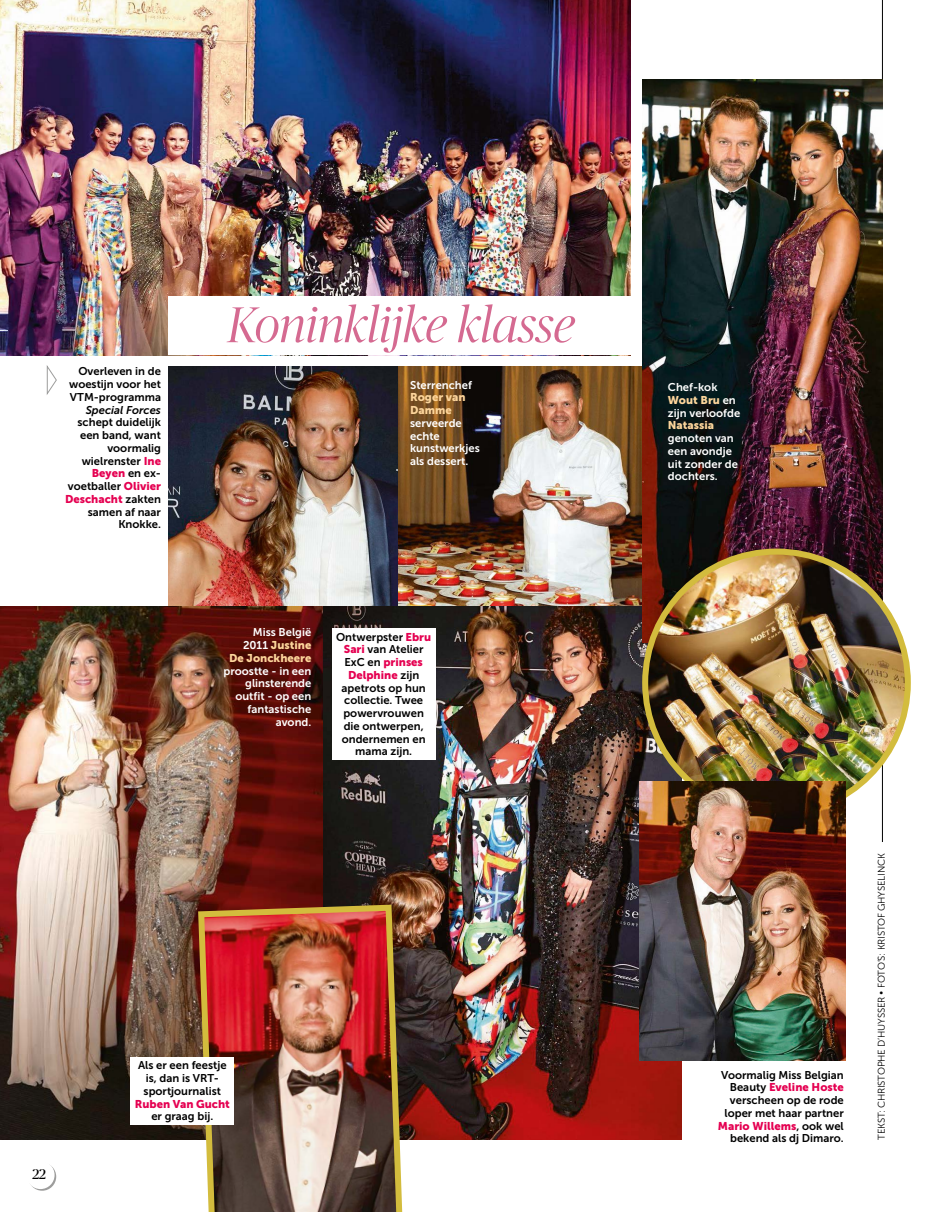
<style>
.page{position:relative;width:936px;height:1212px;background:#fff}
.page>*{position:absolute;margin:0;border:0;box-sizing:border-box;transform-origin:0 0}
.t1{font:italic 300 50.25px "Publico Banner";letter-spacing:-.005em;color:#d56a91}
.t2{font:13.95px "Publico Banner";color:#000}
.t3{font:11.25px/12.8px "Museo Sans 700";color:#000;text-align:center}
.t4{font:11.25px/12.8px "Museo Sans 700";color:#fff}
.t5{font:11.25px/12.8px "Museo Sans 900";color:#e50051;text-align:center}
.t6{font:11.25px/12.8px "Museo Sans 900";color:#fdd59b}
.t7{font:italic 11.25px "Museo Sans 700";color:#000}
.t8{font:9.75px "Museo Sans 300";letter-spacing:-.02em;color:#000}
.s1{font-family:"Museo Sans 900";color:#e50051}
.s2{font-family:"Museo Sans 700";color:#000}
.s3{font-family:"Museo Sans 700";color:#fff}
</style>
<div class="page">
<hr style="left:882px;top:0;width:1px;height:842px;background:#000">
<img style="left:168px;top:367px;width:230px;height:239px">
<img style="left:0;top:606px;width:323px;height:534px">
<img style="left:323px;top:606px;width:358px;height:534px">
<img style="left:398px;top:367px;width:244px;height:239px">
<svg style="left:28px;top:1162px;width:28px;height:29px"></svg>
<div style="left:26px;top:1161px;width:29px;height:28px;background:#fff;border-radius:50%"></div>
<img style="left:0;top:0;width:631px;height:355px">
<img style="left:642px;top:80px;width:240px;height:562px">
<img style="left:645px;top:552px;width:262px;height:262px;border-radius:131px">
<div style="left:168px;top:296px;width:467px;height:59px;background:#fff"></div>
<img style="left:639px;top:781px;width:206px;height:280px">
<img style="left:195px;top:901px;width:212px;height:311px">
<div style="left:332px;top:628px;width:103px;height:132px;background:#fff"></div>
<div style="left:130px;top:1057px;width:104px;height:67px;background:#fff"></div>
<svg style="left:47px;top:365px;width:10px;height:30px"></svg>
<p class="t3" style="left:69px;top:365px;width:93px;text-align:justify;text-indent:9px">Overleven in de woestijn voor het VTM-programma</p>
<p class="t7" style="left:86px;top:403px;width:77px">Special Forces</p>
<p class="t3" style="left:78px;top:416px;width:85px;text-align:right">schept duidelijk een band, want voormalig wielrenster <span class="s1">Ine</span></p>
<p class="t5" style="left:92px;top:467px;width:71px">Beyen <span class="s2">en ex-</span></p>
<p class="t3" style="left:68px;top:480px;width:95px">voetballer <span class="s1">Olivier</span></p>
<p class="t5" style="left:65px;top:492px;width:97px">Deschacht <span class="s2">zakten</span></p>
<p class="t3" style="left:88px;top:505px;width:75px;text-align:right">samen af naar<br>Knokke.</p>
<h1 class="t1" style="left:228px;top:292px;width:348px">Koninklijke klasse</h1>
<p class="t4" style="left:410px;top:378px;width:63px">Sterrenchef</p>
<p class="t6" style="left:410px;top:391px;width:57px">Roger van<br>Damme</p>
<p class="t4" style="left:410px;top:416px;width:71px">serveerde echte kunstwerkjes als dessert.</p>
<p class="t4" style="left:253px;top:626px;width:60px">Miss België</p>
<p class="t6" style="left:229px;top:639px;width:84px;text-align:right"><span class="s3">2011</span> Justine<br>De Jonckheere</p>
<p class="t4" style="left:223px;top:664px;width:89px;text-align:right">proostte - in een glinsterende outfit - op een fantastische avond.</p>
<p class="t3" style="left:336px;top:630px;width:97px">Ontwerpster <span class="s1">Ebru<br>Sari</span> van Atelier</p>
<p class="t5" style="left:344px;top:656px;width:80px"><span class="s2">ExC en</span> prinses<br>Delphine <span class="s2">zijn</span></p>
<p class="t3" style="left:341px;top:681px;width:86px">apetrots op hun collectie. Twee powervrouwen die ontwerpen, ondernemen en mama zijn.</p>
<p class="t2" style="left:32px;top:1165px;width:15px">22</p>
<p class="t3" style="left:138px;top:1059px;width:90px">Als er een feestje is, dan is VRT&shy;sportjournalist</p>
<p class="t5" style="left:135px;top:1097px;width:97px">Ruben Van Gucht</p>
<p class="t3" style="left:151px;top:1110px;width:63px">er graag bij.</p>
<p class="t4" style="left:668px;top:381px;width:51px">Chef-kok</p>
<p class="t6" style="left:668px;top:393px;width:69px">Wout Bru <span class="s3">en</span></p>
<p class="t4" style="left:668px;top:406px;width:74px">zijn verloofde</p>
<p class="t6" style="left:668px;top:419px;width:48px">Natassia</p>
<p class="t4" style="left:668px;top:432px;width:72px">genoten van een avondje uit zonder de dochters.</p>
<p class="t3" style="left:721px;top:1068px;width:124px">Voormalig Miss Belgian</p>
<p class="t5" style="left:729px;top:1081px;width:115px"><span class="s2">Beauty</span> Eveline Hoste</p>
<p class="t3" style="left:724px;top:1094px;width:121px">verscheen op de rode loper met haar partner</p>
<p class="t5" style="left:717px;top:1119px;width:127px">Mario Willems<span class="s2">, ook wel</span></p>
<p class="t3" style="left:730px;top:1132px;width:115px">bekend als dj Dimaro.</p>
<p class="t8" style="left:876px;top:1140px;width:288px;rotate:-90deg">TEKST: CHRISTOPHE D’HUYSSER • FOTO’S: KRISTOF GHYSELINCK</p>
</div>
